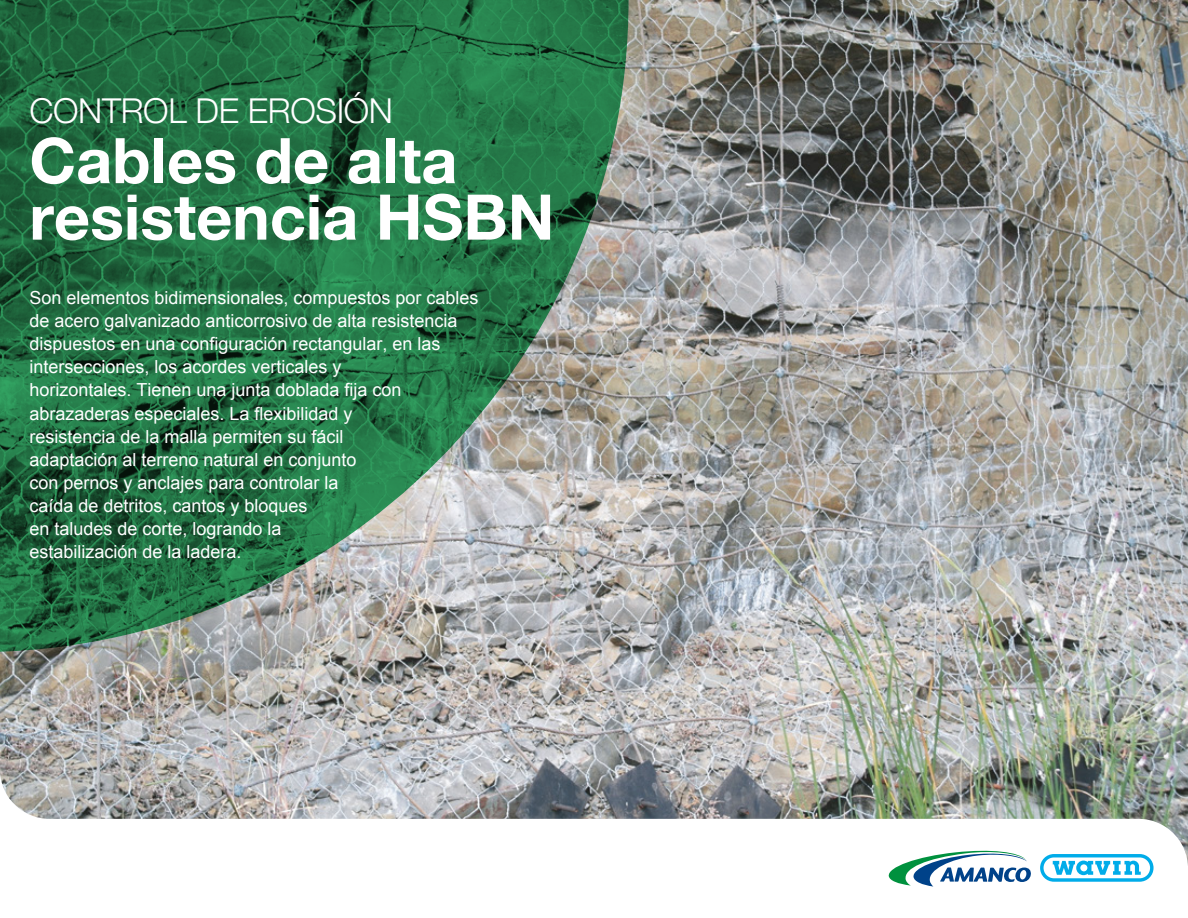
<style>
.page{position:relative;width:1188px;height:918px;background:#fff}
.page>*{position:absolute;margin:0;border:0;box-sizing:border-box;transform-origin:0 0}
.t1{font:700 63px/56.4px "Helvetica Neue";color:#fff}
.t2{font:300 34.2px "Helvetica Neue";letter-spacing:-.01em;color:#fff}
.t3{font:18px/23.1px "Arial";color:#fff}
</style>
<div class="page">
<img style="left:0;top:0;width:1188px;height:769px">
<svg style="left:0;top:0;width:629px;height:652px;background:#417e5a"></svg>
<img style="left:0;top:769px;width:1188px;height:96px">
<svg style="left:887px;top:849px;width:144px;height:38px"></svg>
<svg style="left:1040px;top:854px;width:114px;height:28px"></svg>
<h2 class="t2" style="left:29px;top:83px;width:365px">CONTROL DE EROSIÓN</h2>
<h1 class="t1" style="left:29px;top:134px;width:526px">Cables de alta resistencia HSBN</h1>
<p class="t3" style="left:29px;top:287px;width:451px">Son elementos bidimensionales, compuestos por cables de acero galvanizado anticorrosivo de alta resistencia dispuestos en una configuración rectangular, en las intersecciones, los acordes verticales y<br>horizontales. Tienen una junta doblada fija con abrazaderas especiales. La flexibilidad y<br>resistencia de la malla permiten su fácil<br>adaptación al terreno natural en conjunto<br>con pernos y anclajes para controlar la<br>caída de detritos, cantos y bloques<br>en taludes de corte, logrando la<br>estabilización de la ladera.</p>
</div>
